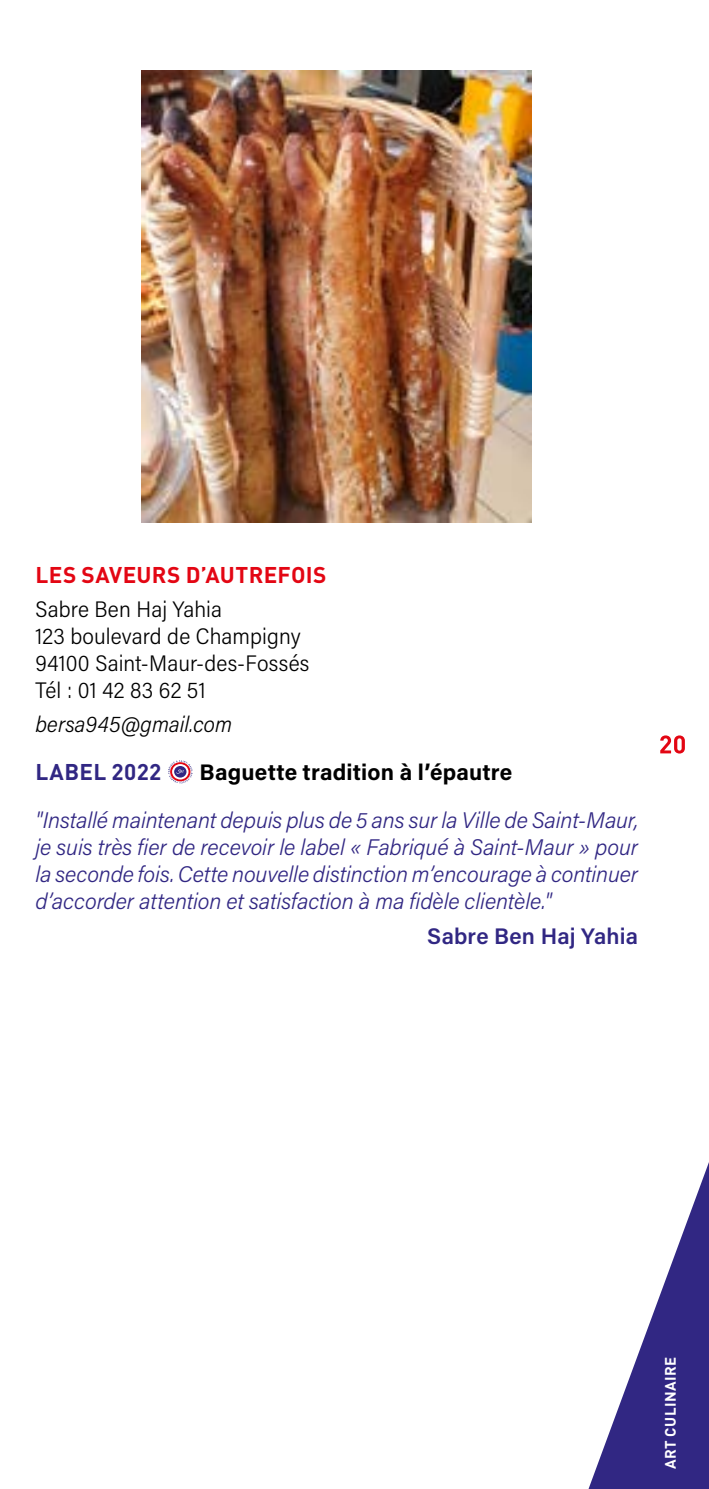
<style>
.page{position:relative;width:709px;height:1489px;background:#fff}
.page>*{position:absolute;margin:0;border:0;box-sizing:border-box;transform-origin:0 0}
.t1{font:italic 300 22.5px/27px "Acumin Pro";letter-spacing:-.005em;color:#312783;text-align:justify}
.t2{font:300 22.5px/27px "Acumin Pro Semi Cond";letter-spacing:.005em;color:#000}
.t3{font:700 22.5px "Acumin Pro";letter-spacing:.01em;color:#000}
.t4{font:700 22.5px "DIN";letter-spacing:.015em;color:#e30613}
.t5{font:italic 300 22.5px "Acumin Pro Semi Cond";color:#000}
.t6{font:600 22.5px "Acumin Pro";letter-spacing:.005em;color:#312783}
.t7{font:700 22.5px "DIN";letter-spacing:.015em;color:#312783}
.t8{font:700 15px "DIN";letter-spacing:.03em;color:#fff}
</style>
<div class="page">
<svg style="left:421px;top:384px;width:288px;height:1104px"></svg>
<svg style="left:168px;top:760px;width:24px;height:23px"></svg>
<svg style="left:660px;top:735px;width:25px;height:18px"></svg>
<img style="left:142px;top:71px;width:389px;height:451px">
<p class="t4" style="left:35px;top:559px;width:292px">LES SAVEURS D’AUTREFOIS</p>
<p class="t2" style="left:35px;top:594px;width:275px">Sabre Ben Haj Yahia<br>123 boulevard de Champigny<br>94100 Saint-Maur-des-Fossés<br>Tél : 01 42 83 62 51</p>
<p class="t5" style="left:35px;top:708px;width:198px">bersa945@gmail.com</p>
<p class="t7" style="left:35px;top:757px;width:128px">LABEL 2022</p>
<p class="t3" style="left:200px;top:756px;width:314px">Baguette tradition à l’épautre</p>
<p class="t1" style="left:35px;top:806px;width:604px">"Installé maintenant depuis plus de 5 ans sur la Ville de Saint-Maur, je suis très fier de recevoir le label « Fabriqué à Saint-Maur » pour la seconde fois. Cette nouvelle distinction m’encourage à continuer d’accorder attention et satisfaction à ma fidèle clientèle."</p>
<p class="t6" style="left:427px;top:919px;width:212px">Sabre Ben Haj Yahia</p>
<p class="t8" style="left:660px;top:1468px;width:114px;rotate:-90deg">ART CULINAIRE</p>
</div>
